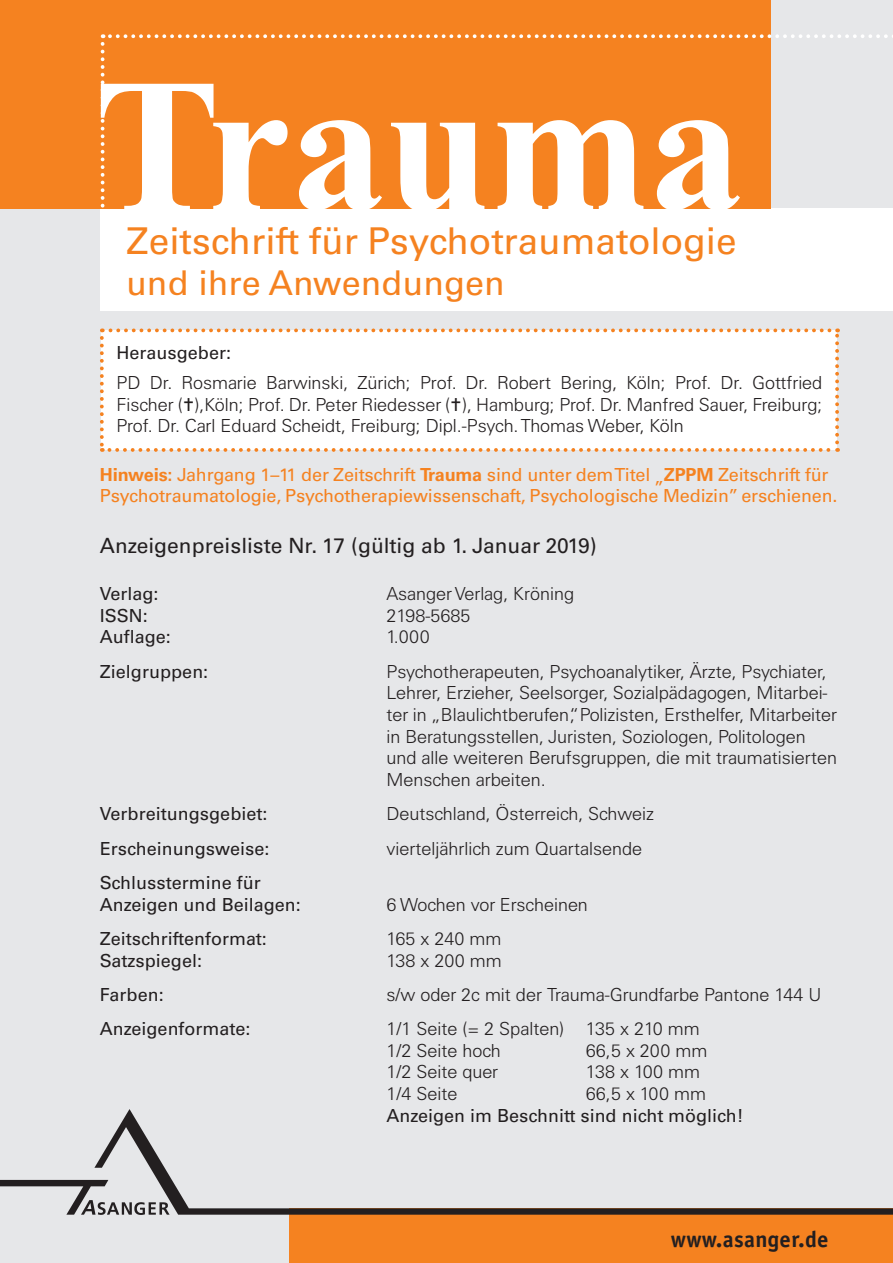
<style>
.page{position:relative;width:893px;height:1263px;background:#e6e7e9}
.page>*{position:absolute;margin:0;border:0;box-sizing:border-box;transform-origin:0 0}
.t1{font:700 189.45px "Times New Roman";color:#fff}
.t2{font:36.9px "Univers S";color:#f58220}
.t3{font:34.05px "Univers S";color:#f58220}
.t4{font:700 22.8px "Officina Sans";letter-spacing:.015em;color:#231f20}
.t5{font:21px "Univers S";color:#231f20}
.t6{font:300 18px/21.6px "Univers S";color:#231f20}
.t7{font:18px/21.6px "Univers S";color:#231f20}
.t8{font:18px/21.6px "Univers S";letter-spacing:-.01em;color:#f58220}
.s1{font-weight:700}
</style>
<div class="page">
<div style="left:289px;top:1209px;width:604px;height:54px;background:#f58220"></div>
<div style="left:100px;top:208px;width:793px;height:102px;background:#fff"></div>
<div style="left:0;top:0;width:771px;height:208px;background:#f58220"></div>
<svg style="left:101px;top:44px;width:3px;height:165px"></svg>
<svg style="left:103px;top:34px;width:790px;height:4px"></svg>
<img style="left:0;top:1109px;width:893px;height:105px">
<div style="left:100px;top:328px;width:739px;height:124px;background:#fff"></div>
<h1 class="t1" style="left:94px;top:15px;width:651px">Trauma</h1>
<h2 class="t2" style="left:126px;top:219px;width:612px">Zeitschrift für Psychotraumatologie</h2>
<h3 class="t3" style="left:126px;top:263px;width:380px">und ihre Anwendungen</h3>
<p class="t7" style="left:116px;top:342px;width:116px">Herausgeber:</p>
<p class="t6" style="left:116px;top:372px;width:707px;text-align:justify">PD Dr. Rosmarie Barwinski, Zürich; Prof. Dr. Robert Bering, Köln; Prof. Dr. Gottfried Fischer ( ),Köln; Prof. Dr. Peter Riedesser ( ), Hamburg; Prof. Dr. Manfred Sauer, Freiburg; Prof. Dr. Carl Eduard Scheidt, Freiburg; Dipl.-Psych. Thomas Weber, Köln</p>
<p class="t8" style="left:100px;top:464px;width:739px"><span class="s1">Hinweis:</span> Jahrgang 1–11 der Zeitschrift <span class="s1">Trauma</span> sind unter dem Titel „<span class="s1">ZPPM</span> Zeitschrift für<br>Psychotraumatologie, Psychotherapiewissenschaft, Psychologische Medizin” erschienen.</p>
<p class="t5" style="left:100px;top:533px;width:498px">Anzeigenpreisliste Nr. 17 (gültig ab 1. Januar 2019)</p>
<p class="t7" style="left:100px;top:583px;width:60px">Verlag:</p>
<p class="t6" style="left:386px;top:583px;width:189px">Asanger Verlag, Kröning</p>
<p class="t7" style="left:100px;top:605px;width:49px">ISSN:</p>
<p class="t6" style="left:386px;top:605px;width:86px">2198-5685</p>
<p class="t7" style="left:100px;top:626px;width:73px">Auflage:</p>
<p class="t6" style="left:386px;top:626px;width:45px">1.000</p>
<p class="t7" style="left:100px;top:661px;width:110px">Zielgruppen:</p>
<p class="t6" style="left:386px;top:661px;width:452px">Psychotherapeuten, Psychoanalytiker, Ärzte, Psychiater, Lehrer, Erzieher, Seelsorger, Sozialpädagogen, Mitarbei&shy;ter in „Blaulichtberufen“, Polizisten, Ersthelfer, Mitarbeiter in Beratungsstellen, Juristen, Soziologen, Politologen und alle weiteren Berufsgruppen, die mit traumatisierten Menschen arbeiten.</p>
<p class="t7" style="left:100px;top:803px;width:169px">Verbreitungsgebiet:</p>
<p class="t6" style="left:386px;top:803px;width:269px">Deutschland, Österreich, Schweiz</p>
<p class="t7" style="left:100px;top:837px;width:171px">Erscheinungsweise:</p>
<p class="t6" style="left:386px;top:837px;width:257px">vierteljährlich zum Quartalsende</p>
<p class="t7" style="left:100px;top:872px;width:202px">Schlusstermine für<br>Anzeigen und Beilagen:</p>
<p class="t6" style="left:386px;top:893px;width:203px">6 Wochen vor Erscheinen</p>
<p class="t7" style="left:100px;top:928px;width:168px">Zeitschriftenformat:</p>
<p class="t6" style="left:386px;top:928px;width:117px">165 x 240 mm</p>
<p class="t7" style="left:100px;top:949px;width:104px">Satzspiegel:</p>
<p class="t6" style="left:386px;top:949px;width:117px">138 x 200 mm</p>
<p class="t7" style="left:100px;top:984px;width:65px">Farben:</p>
<p class="t6" style="left:386px;top:984px;width:437px">s/w oder 2c mit der Trauma-Grundfarbe Pantone 144 U</p>
<p class="t7" style="left:100px;top:1018px;width:152px">Anzeigenformate:</p>
<p class="t6" style="left:386px;top:1018px;width:315px">1/1 Seite (= 2 Spalten) 135 x 210 mm<br>1/2 Seite hoch</p>
<p class="t6" style="left:586px;top:1039px;width:123px">66,5 x 200 mm</p>
<p class="t6" style="left:386px;top:1061px;width:113px">1/2 Seite quer</p>
<p class="t6" style="left:586px;top:1061px;width:116px">138 x 100 mm</p>
<p class="t6" style="left:386px;top:1083px;width:72px">1/4 Seite</p>
<p class="t6" style="left:586px;top:1083px;width:122px">66,5 x 100 mm</p>
<p class="t7" style="left:386px;top:1104px;width:359px">Anzeigen im Beschnitt sind nicht möglich!</p>
<p class="t4" style="left:671px;top:1224px;width:159px">www.asanger.de</p>
</div>
